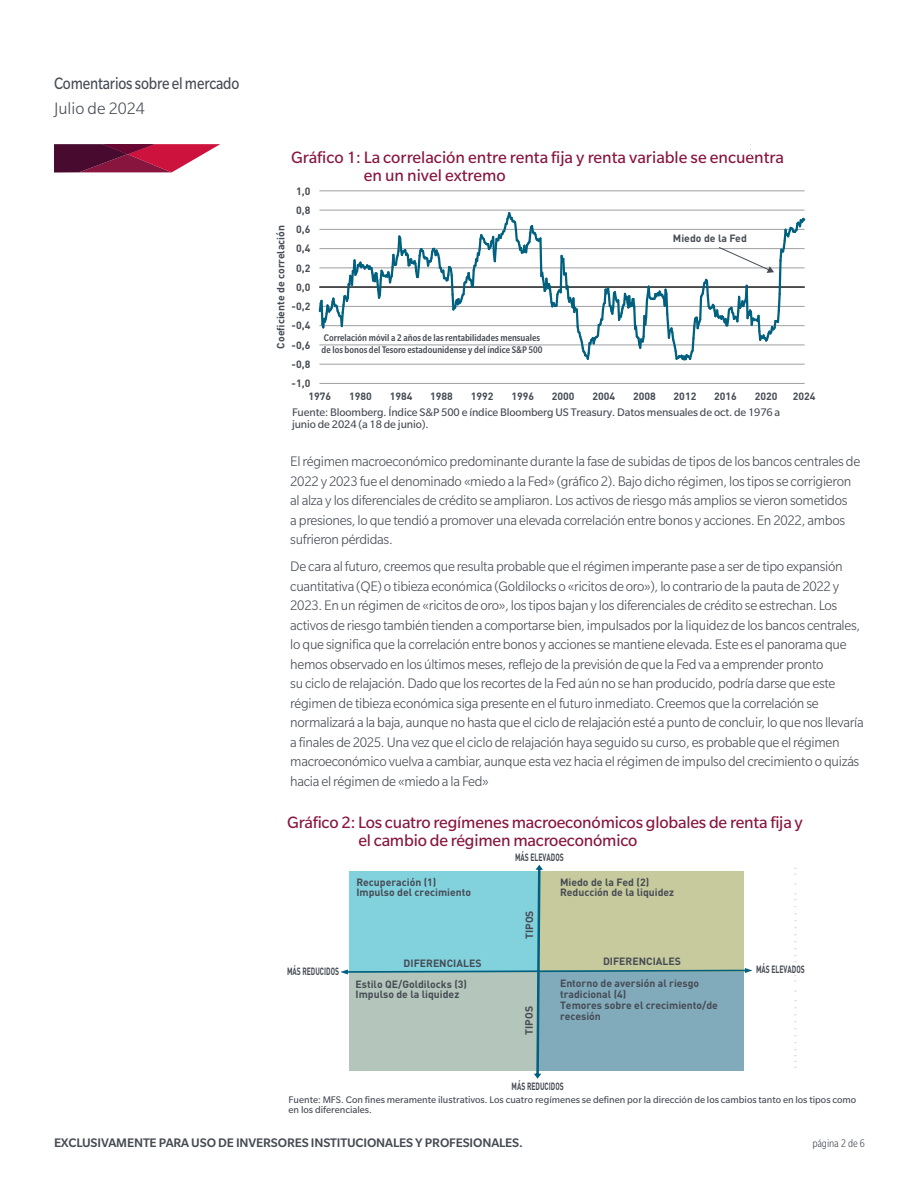
<style>
.page{position:relative;width:918px;height:1188px;background:#fff}
.page>*{position:absolute;margin:0;border:0;box-sizing:border-box;transform-origin:0 0}
.t1{font:18px/18px "Slate Std";color:#88153e}
.t2{font:18px "Slate Std";letter-spacing:-.01em;color:#464b54;scale:.85 1}
.t3{font:300 18px "Slate Std";color:#464b54}
.t4{font:17.85px/17.9px "Slate Std";letter-spacing:-.01em;color:#88153e}
.body_text{font:300 15px/19.5px "Slate Std";letter-spacing:-.02em;color:#464b54}
.t5{font:500 13.5px "Slate Std";letter-spacing:-.01em;color:#464b54}
.t6{font:12px/12px "Slate Std";letter-spacing:-.01em;color:#464b54}
.t7{font:300 condensed 12px "Slate Std";letter-spacing:-.01em;color:#464b54}
.t8{font:700 10.5px/10.8px "DINOT";color:#464b54}
.t9{font:10.5px/10.5px "Slate Std";color:#464b54}
.t10{font:500 condensed 10.5px/12px "Slate Std";color:#464b54}
.t11{font:700 10.5px "DINOT";color:#464b54;scale:.65 1}
</style>
<div class="page">
<svg style="left:54px;top:144px;width:166px;height:29px;background:#9a3759"></svg>
<hr style="left:319px;top:383px;width:486px;height:1px;background:#9d9fa2">
<hr style="left:319px;top:364px;width:486px;height:1px;background:#9d9fa2">
<hr style="left:319px;top:191px;width:486px;height:1px;background:#9d9fa2">
<svg style="left:318px;top:210px;width:488px;height:151px"></svg>
<svg style="left:340px;top:865px;width:412px;height:214px;background:#a7c7c1"></svg>
<p class="t2" style="left:54px;top:74px;width:220px">Comentarios sobre el mercado</p>
<p class="t3" style="left:54px;top:99px;width:92px">Julio de 2024</p>
<p class="t1" style="left:364px;top:148px;width:422px;text-indent:-73px">Gráfico 1: La correlación entre renta fija y renta variable se encuentra en un nivel extremo</p>
<p class="t8" style="left:296px;top:185px;width:16px">1,0</p>
<p class="t8" style="left:296px;top:204px;width:16px">0,8</p>
<p class="t8" style="left:296px;top:224px;width:16px">0,6</p>
<p class="t8" style="left:275px;top:349px;width:125px;rotate:-90deg">Coeficiente de correlación</p>
<p class="t8" style="left:296px;top:243px;width:16px">0,4</p>
<p class="t8" style="left:296px;top:262px;width:16px">0,2</p>
<p class="t8" style="left:296px;top:281px;width:16px">0,0</p>
<p class="t8" style="left:292px;top:301px;width:20px">-0,2</p>
<p class="t8" style="left:292px;top:320px;width:20px">-0,4</p>
<p class="t8" style="left:292px;top:339px;width:20px">-0,6</p>
<p class="t8" style="left:292px;top:358px;width:20px">-0,8</p>
<p class="t8" style="left:292px;top:378px;width:20px">-1,0</p>
<p class="t10" style="left:322px;top:332px;width:222px">Correlación móvil a 2 años de las rentabilidades mensuales de los bonos del Tesoro estadounidense y del índice S&amp;P 500</p>
<p class="t8" style="left:673px;top:233px;width:75px">Miedo de la Fed</p>
<p class="t8" style="left:309px;top:390px;width:24px">1976</p>
<p class="t8" style="left:349px;top:390px;width:24px">1980</p>
<p class="t8" style="left:390px;top:390px;width:24px">1984</p>
<p class="t8" style="left:430px;top:390px;width:24px">1988</p>
<p class="t8" style="left:471px;top:390px;width:24px">1992</p>
<p class="t8" style="left:511px;top:390px;width:24px">1996</p>
<p class="t8" style="left:552px;top:390px;width:24px">2000</p>
<p class="t8" style="left:593px;top:390px;width:24px">2004</p>
<p class="t8" style="left:633px;top:390px;width:24px">2008</p>
<p class="t8" style="left:674px;top:390px;width:24px">2012</p>
<p class="t8" style="left:714px;top:390px;width:24px">2016</p>
<p class="t8" style="left:755px;top:390px;width:24px">2020</p>
<p class="t8" style="left:793px;top:390px;width:24px">2024</p>
<p class="t6" style="left:292px;top:406px;width:490px">Fuente: Bloomberg. Índice S&amp;P 500 e índice Bloomberg US Treasury. Datos mensuales de oct. de 1976 a junio de 2024 (a 18 de junio).</p>
<p class="body_text" style="left:290px;top:452px;width:572px">El régimen macroeconómico predominante durante la fase de subidas de tipos de los bancos centrales de 2022 y 2023 fue el denominado «miedo a la Fed» (gráfico 2). Bajo dicho régimen, los tipos se corrigieron al alza y los diferenciales de crédito se ampliaron. Los activos de riesgo más amplios se vieron sometidos<br>a presiones, lo que tendió a promover una elevada correlación entre bonos y acciones. En 2022, ambos sufrieron pérdidas.</p>
<p class="body_text" style="left:290px;top:557px;width:575px">De cara al futuro, creemos que resulta probable que el régimen imperante pase a ser de tipo expansión cuantitativa (QE) o tibieza económica (Goldilocks o «ricitos de oro»), lo contrario de la pauta de 2022 y 2023. En un régimen de «ricitos de oro», los tipos bajan y los diferenciales de crédito se estrechan. Los activos de riesgo también tienden a comportarse bien, impulsados por la liquidez de los bancos centrales, lo que significa que la correlación entre bonos y acciones se mantiene elevada. Este es el panorama que hemos observado en los últimos meses, reflejo de la previsión de que la Fed va a emprender pronto<br>su ciclo de relajación. Dado que los recortes de la Fed aún no se han producido, podría darse que este régimen de tibieza económica siga presente en el futuro inmediato. Creemos que la correlación se normalizará a la baja, aunque no hasta que el ciclo de relajación esté a punto de concluir, lo que nos llevaría a finales de 2025. Una vez que el ciclo de relajación haya seguido su curso, es probable que el régimen macroeconómico vuelva a cambiar, aunque esta vez hacia el régimen de impulso del crecimiento o quizás hacia el régimen de «miedo a la Fed»</p>
<p class="t4" style="left:358px;top:813px;width:446px;text-indent:-71px">Gráfico 2: Los cuatro regímenes macroeconómicos globales de renta fija y el cambio de régimen macroeconómico</p>
<p class="t11" style="left:515px;top:850px;width:76px">MÁS ELEVADOS</p>
<p class="t8" style="left:356px;top:877px;width:82px">Recuperación (1)</p>
<p class="t8" style="left:560px;top:877px;width:91px">Miedo de la Fed (2)</p>
<p class="t8" style="left:356px;top:887px;width:116px">Impulso del crecimiento</p>
<p class="t8" style="left:560px;top:887px;width:116px">Reducción de la liquidez</p>
<p class="t11" style="left:287px;top:964px;width:82px">MÁS REDUCIDOS</p>
<p class="t8" style="left:524px;top:939px;width:30px;rotate:-90deg">TIPOS</p>
<p class="t8" style="left:404px;top:957px;width:79px">DIFERENCIALES</p>
<p class="t8" style="left:603px;top:956px;width:79px">DIFERENCIALES</p>
<p class="t8" style="left:356px;top:979px;width:113px;line-height:9.8px">Estilo QE/Goldilocks (3)<br>Impulso de la liquidez</p>
<p class="t8" style="left:523px;top:1035px;width:30px;rotate:-90deg">TIPOS</p>
<p class="t8" style="left:560px;top:978px;width:160px">Entorno de aversión al riesgo tradicional (4)<br>Temores sobre el crecimiento/de recesión</p>
<p class="t11" style="left:512px;top:1079px;width:82px">MÁS REDUCIDOS</p>
<p class="t11" style="left:756px;top:963px;width:76px">MÁS ELEVADOS</p>
<p class="t9" style="left:289px;top:1094px;width:569px">Fuente: MFS. Con fines meramente ilustrativos. Los cuatro regímenes se definen por la dirección de los cambios tanto en los tipos como en los diferenciales.</p>
<p class="t5" style="left:54px;top:1135px;width:470px">EXCLUSIVAMENTE PARA USO DE INVERSORES INSTITUCIONALES Y PROFESIONALES.</p>
<p class="t7" style="left:812px;top:1137px;width:54px">página 2 de 6</p>
</div>
